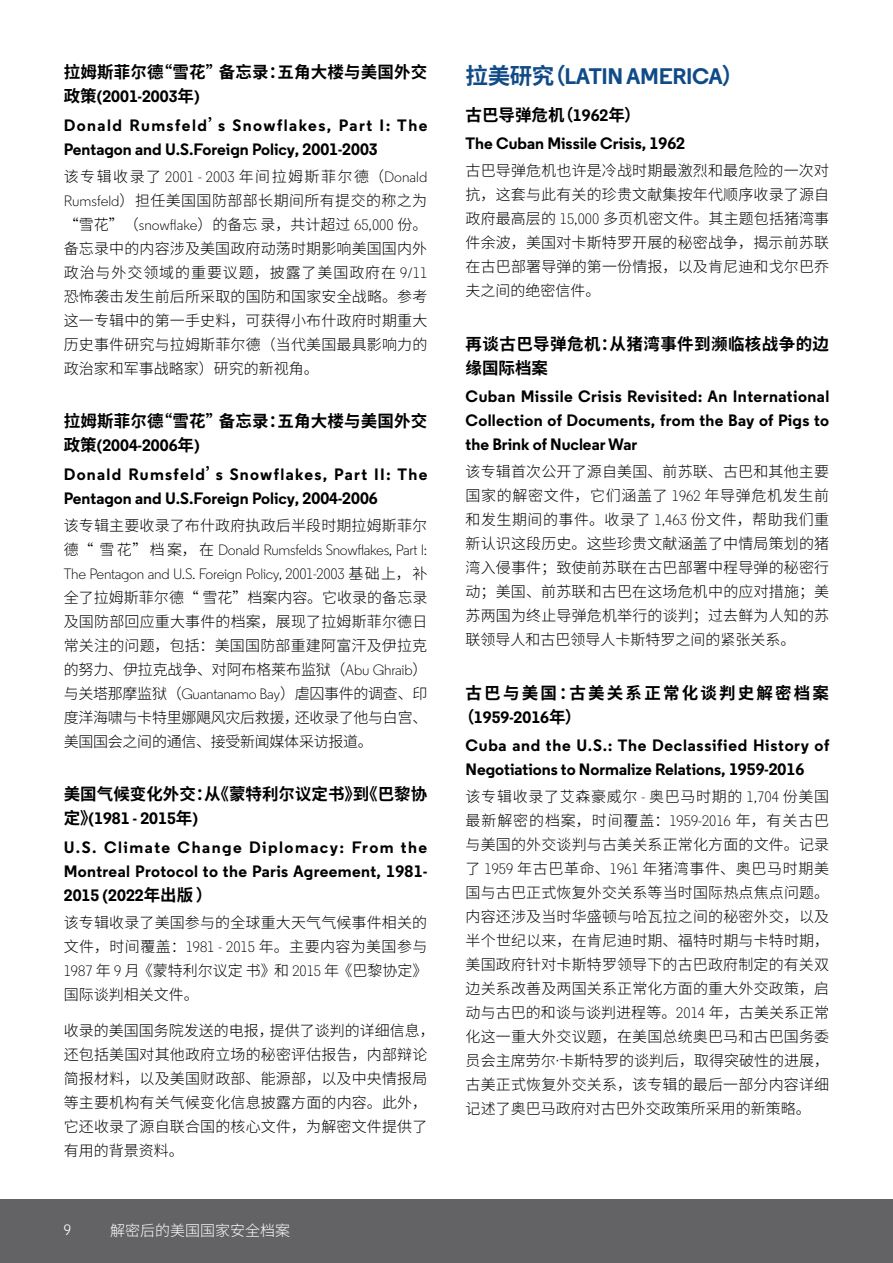
<style>
.page{position:relative;width:893px;height:1263px;background:#fff}
.page>*{position:absolute;margin:0;border:0;box-sizing:border-box;transform-origin:0 0}
.t1{font:700 22.5px "Regular Clarivate";letter-spacing:-.02em;color:#104b87}
.t2{font:700 16.5px/24px "Regular Clarivate";letter-spacing:.01em;color:#000}
.t3{font:700 16.5px/24px "Source Han Sans CN";letter-spacing:.01em;color:#000}
.t4{font:700 16.5px/28.2px "Regular Clarivate";letter-spacing:.09em;color:#000}
.t5{font:700 16.5px/28.2px "Regular Clarivate";letter-spacing:.08em;color:#000}
.t6{font:700 16.5px/28.2px "Regular Clarivate";letter-spacing:.04em;color:#000}
.t7{font:700 16.5px "Source Han Sans CN";letter-spacing:.135em;color:#000}
.t8{font:300 15px/24px "Source Han Sans CN";letter-spacing:.01em;color:#000;text-align:justify}
.t9{font:300 15px/24px "Regular Clarivate";letter-spacing:-.02em;color:#000}
.t10{font:300 15px "Source Han Sans CN";color:#fff}
.t11{font:15px "Regular Clarivate";color:#fff}
.s1{font-family:"Source Han Sans CN"}
.s2{font-family:"Regular Clarivate"}
</style>
<div class="page">
<div style="left:0;top:1199px;width:893px;height:64px;background:#636366"></div>
<p class="t3" style="left:64px;top:61px;width:365px">拉姆斯菲尔德“雪花”备忘录：五角大楼与美国外交</p>
<p class="t4" style="left:64px;top:82px;width:365px"><span class="s1">政策</span>(2001-2003<span class="s1">年</span>)<br>Donald Rumsfeld<span class="s1">’</span>s Snowflakes, Part I: The</p>
<p class="t2" style="left:64px;top:137px;width:316px">Pentagon and U.S.Foreign Policy, 2001-2003</p>
<p class="t8" style="left:64px;top:164px;width:365px">该专辑收录了 <span class="s2">2001 - 2003</span> 年间拉姆斯菲尔德（<span class="s2">Donald Rumsfeld</span>）担任美国国防部部长期间所有提交的称之为“雪花”（<span class="s2">snowflake</span>）的备忘录，共计超过 <span class="s2">65,000</span> 份。备忘录中的内容涉及美国政府动荡时期影响美国国内外政治与外交领域的重要议题，披露了美国政府在 <span class="s2">9/11</span>恐怖袭击发生前后所采取的国防和国家安全战略。参考这一专辑中的第一手史料，可获得小布什政府时期重大历史事件研究与拉姆斯菲尔德（当代美国最具影响力的政治家和军事战略家）研究的新视角。</p>
<p class="t3" style="left:64px;top:410px;width:365px">拉姆斯菲尔德“雪花”备忘录：五角大楼与美国外交</p>
<p class="t5" style="left:64px;top:431px;width:365px"><span class="s1">政策</span>(2004-2006<span class="s1">年</span>)<br>Donald Rumsfeld<span class="s1">’</span>s Snowflakes, Part II: The</p>
<p class="t2" style="left:64px;top:486px;width:316px">Pentagon and U.S.Foreign Policy, 2004-2006</p>
<p class="t8" style="left:64px;top:513px;width:365px">该专辑主要收录了布什政府执政后半段时期拉姆斯菲尔</p>
<p class="t9" style="left:64px;top:537px;width:365px"><span class="s1">德“ 雪花” 档案，在</span> Donald Rumsfelds Snowflakes, Part I:<br>The Pentagon and U.S. Foreign Policy, 2001-2003 <span class="s1">基础上，补</span></p>
<p class="t8" style="left:64px;top:585px;width:365px">全了拉姆斯菲尔德“ 雪花”档案内容。它收录的备忘录及国防部回应重大事件的档案，展现了拉姆斯菲尔德日常关注的问题，包括：美国国防部重建阿富汗及伊拉克的努力、伊拉克战争、对阿布格莱布监狱（<span class="s2">Abu Ghraib</span>）与关塔那摩监狱（<span class="s2">Guantanamo Bay</span>）虐囚事件的调查、印度洋海啸与卡特里娜飓风灾后救援，还收录了他与白宫、美国国会之间的通信、接受新闻媒体采访报道。</p>
<p class="t3" style="left:64px;top:783px;width:365px">美国气候变化外交：从《蒙特利尔议定书》到《巴黎协</p>
<p class="t4" style="left:64px;top:804px;width:365px"><span class="s1">定》</span>(1981 - 2015<span class="s1">年</span>)<br>U.S. Climate Change Diplomacy: From the</p>
<p class="t2" style="left:64px;top:859px;width:365px">Montreal Protocol to the Paris Agreement, 1981-<br>2015 (2022<span class="s1">年出版）</span></p>
<p class="t8" style="left:64px;top:910px;width:365px">该专辑收录了美国参与的全球重大天气气候事件相关的文件，时间覆盖：<span class="s2">1981 - 2015</span> 年。主要内容为美国参与<span class="s2">1987</span> 年 <span class="s2">9</span> 月《蒙特利尔议定书》和 <span class="s2">2015</span> 年《巴黎协定》国际谈判相关文件。</p>
<p class="t8" style="left:64px;top:1019px;width:373px;text-align:left">收录的美国国务院发送的电报，提供了谈判的详细信息，还包括美国对其他政府立场的秘密评估报告，内部辩论简报材料，以及美国财政部、能源部，以及中央情报局等主要机构有关气候变化信息披露方面的内容。此外，它还收录了源自联合国的核心文件，为解密文件提供了有用的背景资料。</p>
<p class="t11" style="left:64px;top:1221px;width:9px">9</p>
<p class="t10" style="left:110px;top:1222px;width:181px">解密后的美国国家安全档案</p>
<h1 class="t1" style="left:466px;top:61px;width:280px"><span class="s1">拉美研究（</span>LATIN AMERICA<span class="s1">）</span></h1>
<p class="t3" style="left:466px;top:103px;width:177px">古巴导弹危机（<span class="s2">1962</span>年）</p>
<p class="t2" style="left:466px;top:131px;width:221px">The Cuban Missile Crisis, 1962</p>
<p class="t8" style="left:466px;top:159px;width:365px">古巴导弹危机也许是冷战时期最激烈和最危险的一次对抗，这套与此有关的珍贵文献集按年代顺序收录了源自政府最高层的 <span class="s2">15,000</span> 多页机密文件。其主题包括猪湾事件余波，美国对卡斯特罗开展的秘密战争，揭示前苏联在古巴部署导弹的第一份情报，以及肯尼迪和戈尔巴乔夫之间的绝密信件。</p>
<p class="t3" style="left:466px;top:332px;width:365px">再谈古巴导弹危机：从猪湾事件到濒临核战争的边缘国际档案</p>
<p class="t2" style="left:466px;top:384px;width:365px;text-align:justify">Cuban Missile Crisis Revisited: An International Collection of Documents, from the Bay of Pigs to the Brink of Nuclear War</p>
<p class="t8" style="left:466px;top:460px;width:365px">该专辑首次公开了源自美国、前苏联、古巴和其他主要国家的解密文件，它们涵盖了 <span class="s2">1962</span> 年导弹危机发生前和发生期间的事件。收录了 <span class="s2">1,463</span> 份文件，帮助我们重新认识这段历史。这些珍贵文献涵盖了中情局策划的猪湾入侵事件；致使前苏联在古巴部署中程导弹的秘密行动；美国、前苏联和古巴在这场危机中的应对措施；美苏两国为终止导弹危机举行的谈判；过去鲜为人知的苏联领导人和古巴领导人卡斯特罗之间的紧张关系。</p>
<p class="t7" style="left:466px;top:684px;width:365px">古巴与美国：古美关系正常化谈判史解密档案</p>
<p class="t6" style="left:466px;top:703px;width:365px;text-indent:-8px"><span class="s1">（</span>1959-2016<span class="s1">年）<br></span>Cuba and the U.S.: The Declassified History of</p>
<p class="t2" style="left:466px;top:757px;width:340px">Negotiations to Normalize Relations, 1959-2016</p>
<p class="t8" style="left:466px;top:785px;width:365px">该专辑收录了艾森豪威尔 <span class="s2">-</span> 奥巴马时期的 <span class="s2">1,704</span> 份美国最新解密的档案，时间覆盖：<span class="s2">1959-2016</span> 年，有关古巴与美国的外交谈判与古美关系正常化方面的文件。记录了 <span class="s2">1959</span> 年古巴革命、<span class="s2">1961</span> 年猪湾事件、奥巴马时期美国与古巴正式恢复外交关系等当时国际热点焦点问题。内容还涉及当时华盛顿与哈瓦拉之间的秘密外交，以及半个世纪以来，在肯尼迪时期、福特时期与卡特时期，美国政府针对卡斯特罗领导下的古巴政府制定的有关双边关系改善及两国关系正常化方面的重大外交政策，启动与古巴的和谈与谈判进程等。<span class="s2">2014</span> 年，古美关系正常化这一重大外交议题，在美国总统奥巴马和古巴国务委员会主席劳尔<span class="s2">·</span>卡斯特罗的谈判后，取得突破性的进展，古美正式恢复外交关系，该专辑的最后一部分内容详细记述了奥巴马政府对古巴外交政策所采用的新策略。</p>
</div>
